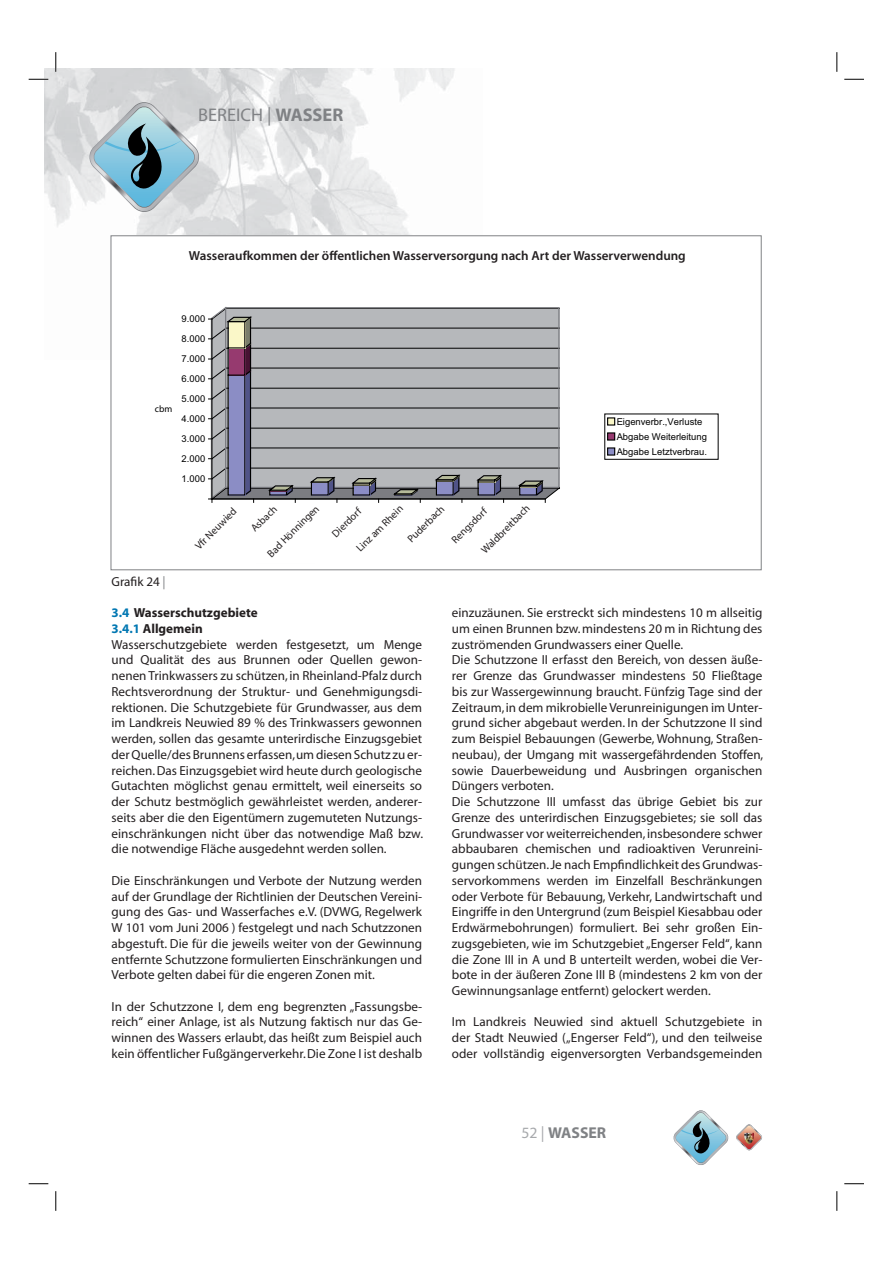
<style>
.page{position:relative;width:893px;height:1263px;background:#fff}
.page>*{position:absolute;margin:0;border:0;box-sizing:border-box;transform-origin:0 0}
.t1{font:18.3px "Myriad";color:#808285}
.t2{font:700 15.75px "Myriad";color:#808285}
.t3{font:13.05px/15.8px "Myriad";color:#231f20;text-align:justify}
.t4{font:600 13.05px "Myriad Pro";color:#231f20}
.t5{font:10.5px "Myriad";color:#231f20}
.t6{font:9.45px/15px "Arial";color:#000}
.t7{font:9.45px "Myriad Pro";color:#000}
.s1{font-weight:700}
.s2{color:#808285}
.s3{font-weight:700;color:#0077b2}
.s4{font-weight:400;color:#a7a9ac}
</style>
<div class="page">
<img style="left:45px;top:68px;width:410px;height:291px">
<svg style="left:673px;top:1110px;width:55px;height:55px"></svg>
<svg style="left:737px;top:1125px;width:24px;height:24px"></svg>
<svg style="left:88px;top:101px;width:112px;height:112px;background:#a6bdc6"></svg>
<div style="left:111px;top:236px;width:650px;height:334px;background:#fff"></div>
<svg style="left:209px;top:308px;width:351px;height:194px;background:#a3a4aa"></svg>
<div style="left:608px;top:418px;width:6px;height:7px;background:#faf7c8"></div>
<div style="left:607px;top:417px;width:8px;height:9px;border:1px solid #000"></div>
<div style="left:608px;top:433px;width:6px;height:7px;background:#963a6f"></div>
<div style="left:607px;top:432px;width:8px;height:9px;border:1px solid #000"></div>
<div style="left:608px;top:448px;width:6px;height:7px;background:#8b8dc5"></div>
<div style="left:607px;top:447px;width:8px;height:9px;border:1px solid #000"></div>
<hr style="left:55px;top:52px;width:2px;height:20px;background:#fff">
<svg style="left:29px;top:78px;width:19px;height:2px"></svg>
<svg style="left:844px;top:79px;width:20px;height:1px"></svg>
<svg style="left:29px;top:1183px;width:19px;height:2px"></svg>
<svg style="left:844px;top:1183px;width:20px;height:1px"></svg>
<svg style="left:56px;top:52px;width:1px;height:20px"></svg>
<svg style="left:56px;top:1191px;width:1px;height:20px"></svg>
<svg style="left:836px;top:52px;width:1px;height:20px"></svg>
<svg style="left:836px;top:1191px;width:1px;height:20px"></svg>
<h1 class="t1" style="left:198px;top:108px;width:147px">BEREICH | <span class="s1">WASSER</span></h1>
<p class="t4" style="left:189px;top:250px;width:498px">Wasseraufkommen der öffentlichen Wasserversorgung nach Art der Wasserverwendung</p>
<p class="t6" style="left:182px;top:312px;width:25px">9.000</p>
<p class="t6" style="left:182px;top:332px;width:25px">8.000</p>
<p class="t6" style="left:182px;top:352px;width:25px">7.000</p>
<p class="t6" style="left:182px;top:372px;width:25px">6.000</p>
<p class="t7" style="left:155px;top:406px;width:19px">cbm</p>
<p class="t3" style="left:112px;top:575px;width:56px">Grafik 24 <span class="s2">|</span></p>
<p class="t6" style="left:182px;top:392px;width:25px">5.000</p>
<p class="t6" style="left:182px;top:412px;width:25px">4.000</p>
<p class="t6" style="left:182px;top:432px;width:25px">3.000</p>
<p class="t6" style="left:182px;top:452px;width:25px">2.000</p>
<p class="t6" style="left:182px;top:472px;width:25px">1.000</p>
<p class="t5" style="left:480px;top:549px;width:66px;rotate:-45deg">Waldbreitbach</p>
<p class="t5" style="left:355px;top:547px;width:63px;rotate:-45deg">Linz am Rhein</p>
<p class="t5" style="left:406px;top:538px;width:49px;rotate:-45deg">Puderbach</p>
<p class="t5" style="left:451px;top:539px;width:47px;rotate:-45deg">Rengsdorf</p>
<p class="t5" style="left:194px;top:545px;width:55px;rotate:-45deg">Vfr Neuwied</p>
<p class="t5" style="left:250px;top:527px;width:34px;rotate:-45deg">Asbach</p>
<p class="t5" style="left:266px;top:552px;width:70px;rotate:-45deg">Bad Hönningen</p>
<p class="t5" style="left:331px;top:532px;width:38px;rotate:-45deg">Dierdorf</p>
<p class="t6" style="left:617px;top:415px;width:92px">Eigenverbr.,Verluste<br>Abgabe Weiterleitung<br>Abgabe Letztverbrau.</p>
<p class="t3" style="left:112px;top:606px;width:313px;text-align:left"><span class="s3">3.4</span> <span class="s1">Wasserschutzgebiete<br></span><span class="s3">3.4.1</span> <span class="s1">Allgemein<br></span>Wasserschutzgebiete werden festgesetzt, um Menge und Qualität des aus Brunnen oder Quellen gewon&shy;nenen Trinkwassers zu schützen, in Rheinland-Pfalz durch Rechtsverordnung der Struktur- und Genehmigungsdi&shy;rektionen. Die Schutzgebiete für Grundwasser, aus dem im Landkreis Neuwied 89 % des Trinkwassers gewonnen werden, sollen das gesamte unterirdische Einzugsgebiet der Quelle/des Brunnens erfassen, um diesen Schutz zu er&shy;reichen. Das Einzugsgebiet wird heute durch geologische Gutachten möglichst genau ermittelt, weil einerseits so der Schutz bestmöglich gewährleistet werden, anderer&shy;seits aber die den Eigentümern zugemuteten Nutzungs&shy;einschränkungen nicht über das notwendige Maß bzw. die notwendige Fläche ausgedehnt werden sollen.</p>
<p class="t3" style="left:112px;top:874px;width:312px">Die Einschränkungen und Verbote der Nutzung werden auf der Grundlage der Richtlinien der Deutschen Vereini&shy;gung des Gas- und Wasserfaches e.V. (DVWG, Regelwerk W 101 vom Juni 2006 ) festgelegt und nach Schutzzonen abgestuft. Die für die jeweils weiter von der Gewinnung entfernte Schutzzone formulierten Einschränkungen und Verbote gelten dabei für die engeren Zonen mit.</p>
<p class="t3" style="left:112px;top:1000px;width:312px">In der Schutzzone I, dem eng begrenzten „Fassungsbe&shy;reich“ einer Anlage, ist als Nutzung faktisch nur das Ge&shy;winnen des Wassers erlaubt, das heißt zum Beispiel auch kein öffentlicher Fußgängerverkehr. Die Zone I ist deshalb</p>
<p class="t3" style="left:452px;top:606px;width:313px;text-align:left">einzuzäunen. Sie erstreckt sich mindestens 10 m allseitig um einen Brunnen bzw. mindestens 20 m in Richtung des zuströmenden Grundwassers einer Quelle.<br>Die Schutzzone II erfasst den Bereich, von dessen äuße&shy;rer Grenze das Grundwasser mindestens 50 Fließtage bis zur Wassergewinnung braucht. Fünfzig Tage sind der Zeitraum, in dem mikrobielle Verunreinigungen im Unter&shy;grund sicher abgebaut werden. In der Schutzzone II sind zum Beispiel Bebauungen (Gewerbe, Wohnung, Straßen&shy;neubau), der Umgang mit wassergefährdenden Stoffen, sowie Dauerbeweidung und Ausbringen organischen Düngers verboten.<br>Die Schutzzone III umfasst das übrige Gebiet bis zur Grenze des unterirdischen Einzugsgebietes; sie soll das Grundwasser vor weiterreichenden, insbesondere schwer abbaubaren chemischen und radioaktiven Verunreini&shy;gungen schützen. Je nach Empfindlichkeit des Grundwas&shy;servorkommens werden im Einzelfall Beschränkungen oder Verbote für Bebauung, Verkehr, Landwirtschaft und Eingriffe in den Untergrund (zum Beispiel Kiesabbau oder Erdwärmebohrungen) formuliert. Bei sehr großen Ein&shy;zugsgebieten, wie im Schutzgebiet „Engerser Feld“, kann die Zone III in A und B unterteilt werden, wobei die Ver&shy;bote in der äußeren Zone III B (mindestens 2 km von der Gewinnungsanlage entfernt) gelockert werden.</p>
<p class="t3" style="left:452px;top:1015px;width:312px">Im Landkreis Neuwied sind aktuell Schutzgebiete in der Stadt Neuwied („Engerser Feld“), und den teilweise oder vollständig eigenversorgten Verbandsgemeinden</p>
<p class="t2" style="left:521px;top:1127px;width:86px"><span class="s4">52 |</span> WASSER</p>
</div>
